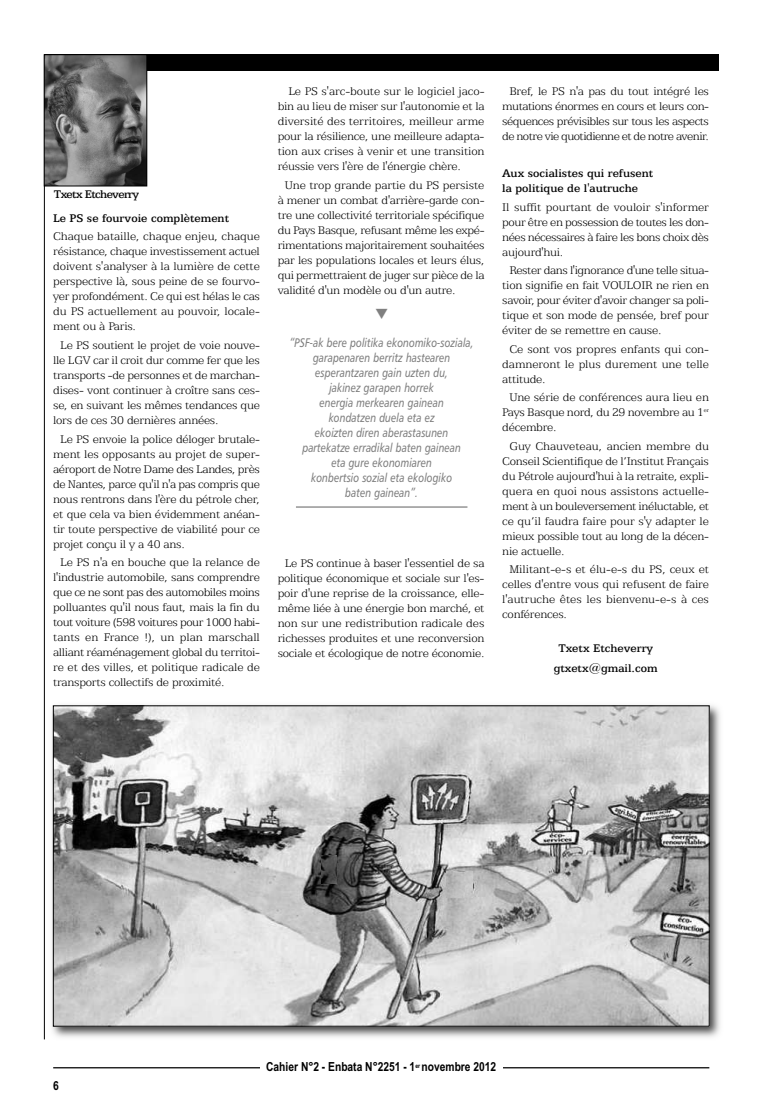
<style>
.page{position:relative;width:762px;height:1120px;background:#fff}
.page>*{position:absolute;margin:0;border:0;box-sizing:border-box;transform-origin:0 0}
.t1{font:300 12.5px/15px "Egyptian 505 BT";letter-spacing:-.02em;color:#000;text-align:justify}
.t2{font:12.5px/15px "Humanist 777 BT Italic B";color:#808080;text-align:center;scale:.8 1}
.t3{font:300 12.5px/15px "Egyptian 505 BT";letter-spacing:-.04em;color:#000;text-align:center}
.t4{font:500 12.5px/15px "Egyptian 505 BT";color:#000}
.t5{font:700 12.5px "Arial Narrow";color:#000}
.t6{font:500 12.5px "Egyptian 505 BT";letter-spacing:-.05em;color:#000}
</style>
<div class="page">
<hr style="left:53px;top:1067px;width:656px;height:1px;background:#000">
<div style="left:260px;top:1056px;width:242px;height:23px;background:#fff"></div>
<div style="left:44px;top:54px;width:674px;height:17px;background:#000"></div>
<hr style="left:44px;top:54px;width:1px;height:985px;background:#000">
<img style="left:46px;top:56px;width:99px;height:128px">
<div style="left:44px;top:54px;width:103px;height:132px;border:1px solid #000"></div>
<img style="left:52px;top:705px;width:668px;height:333px">
<img style="left:55px;top:708px;width:652px;height:316px">
<hr style="left:296px;top:506px;width:171px;height:2px;background:#808080">
<img style="left:446px;top:871px;width:26px;height:27px">
<img style="left:321px;top:855px;width:15px;height:29px">
<p class="t6" style="left:54px;top:189px;width:86px">Txetx Etcheverry</p>
<p class="t4" style="left:53px;top:211px;width:177px">Le PS se fourvoie complètement</p>
<p class="t1" style="left:53px;top:230px;width:208px">Chaque bataille, chaque enjeu, chaque résistance, chaque investissement actuel doivent s'analyser à la lumière de cette perspective là, sous peine de se fourvo&shy;yer profondément. Ce qui est hélas le cas du PS actuellement au pouvoir, locale&shy;ment ou à Paris.</p>
<p class="t1" style="left:53px;top:338px;width:208px;text-indent:7px">Le PS soutient le projet de voie nouve&shy;lle LGV car il croit dur comme fer que les transports -de personnes et de marchan&shy;dises- vont continuer à croître sans ces&shy;se, en suivant les mêmes tendances que lors de ces 30 dernières années.</p>
<p class="t1" style="left:53px;top:432px;width:208px;text-indent:7px">Le PS envoie la police déloger brutale&shy;ment les opposants au projet de super&shy;aéroport de Notre Dame des Landes, près de Nantes, parce qu'il n'a pas compris que nous rentrons dans l'ère du pétrole cher, et que cela va bien évidemment anéan&shy;tir toute perspective de viabilité pour ce projet conçu il y a 40 ans.</p>
<p class="t1" style="left:53px;top:556px;width:208px;text-indent:7px">Le PS n'a en bouche que la relance de l'industrie automobile, sans comprendre que ce ne sont pas des automobiles moins polluantes qu'il nous faut, mais la fin du tout voiture (598 voitures pour 1000 habi&shy;tants en France !), un plan marschall alliant réaménagement global du territoi&shy;re et des villes, et politique radicale de transports collectifs de proximité.</p>
<p class="t1" style="left:277px;top:85px;width:208px;text-indent:11px">Le PS s'arc-boute sur le logiciel jaco&shy;bin au lieu de miser sur l'autonomie et la diversité des territoires, meilleur arme pour la résilience, une meilleure adapta&shy;tion aux crises à venir et une transition réussie vers l'ère de l'énergie chère.</p>
<p class="t1" style="left:277px;top:178px;width:208px;text-indent:7px">Une trop grande partie du PS persiste à mener un combat d'arrière-garde con&shy;tre une collectivité territoriale spécifique du Pays Basque, refusant même les expé&shy;rimentations majoritairement souhaitées par les populations locales et leurs élus, qui permettraient de juger sur pièce de la validité d'un modèle ou d'un autre.</p>
<p class="t2" style="left:289px;top:336px;width:231px">“PSF-ak bere politika ekonomiko-soziala, garapenaren berritz hastearen esperantzaren gain uzten du,<br>jakinez garapen horrek<br>energia merkearen gainean<br>kondatzen duela eta ez<br>ekoizten diren aberastasunen partekatze erradikal baten gainean<br>eta gure ekonomiaren<br>konbertsio sozial eta ekologiko<br>baten gainean”.</p>
<p class="t1" style="left:277px;top:557px;width:208px;text-align:center">Le PS continue à baser l'essentiel de sa politique économique et sociale sur l'es&shy;poir d'une reprise de la croissance, elle&shy;même liée à une énergie bon marché, et non sur une redistribution radicale des richesses produites et une reconversion sociale et écologique de notre économie.</p>
<p class="t3" style="left:502px;top:85px;width:208px">Bref, le PS n'a pas du tout intégré les mutations énormes en cours et leurs con&shy;séquences prévisibles sur tous les aspects de notre vie quotidienne et de notre avenir.</p>
<p class="t4" style="left:502px;top:167px;width:152px">Aux socialistes qui refusent la politique de l'autruche</p>
<p class="t1" style="left:502px;top:200px;width:208px">Il suffit pourtant de vouloir s'informer pour être en possession de toutes les don&shy;nées nécessaires à faire les bons choix dès aujourd'hui.</p>
<p class="t1" style="left:502px;top:264px;width:208px;text-indent:7px">Rester dans l'ignorance d'une telle situa&shy;tion signifie en fait VOULOIR ne rien en savoir, pour éviter d'avoir changer sa poli&shy;tique et son mode de pensée, bref pour éviter de se remettre en cause.</p>
<p class="t1" style="left:502px;top:342px;width:208px;text-indent:7px">Ce sont vos propres enfants qui con&shy;damneront le plus durement une telle attitude.</p>
<p class="t1" style="left:502px;top:391px;width:208px;text-indent:7px">Une série de conférences aura lieu en Pays Basque nord, du 29 novembre au 1<sup>er </sup>décembre.</p>
<p class="t1" style="left:502px;top:439px;width:208px;text-indent:7px">Guy Chauveteau, ancien membre du Conseil Scientifique de l’Institut Français du Pétrole aujourd'hui à la retraite, expli&shy;quera en quoi nous assistons actuelle&shy;ment à un bouleversement inéluctable, et ce qu’il faudra faire pour s'y adapter le mieux possible tout au long de la décen&shy;nie actuelle.</p>
<p class="t1" style="left:502px;top:563px;width:208px;text-indent:7px">Militant-e-s et élu-e-s du PS, ceux et celles d'entre vous qui refusent de faire l'autruche êtes les bienvenu-e-s à ces conférences.</p>
<p class="t4" style="left:553px;top:639px;width:105px;line-height:20.4px;text-align:center">Txetx Etcheverry gtxetx@gmail.com</p>
<p class="t5" style="left:53px;top:1078px;width:7px">6</p>
<p class="t5" style="left:266px;top:1060px;width:231px">Cahier N°2 - Enbata N°2251 - 1<sup>er</sup> novembre 2012</p>
</div>
